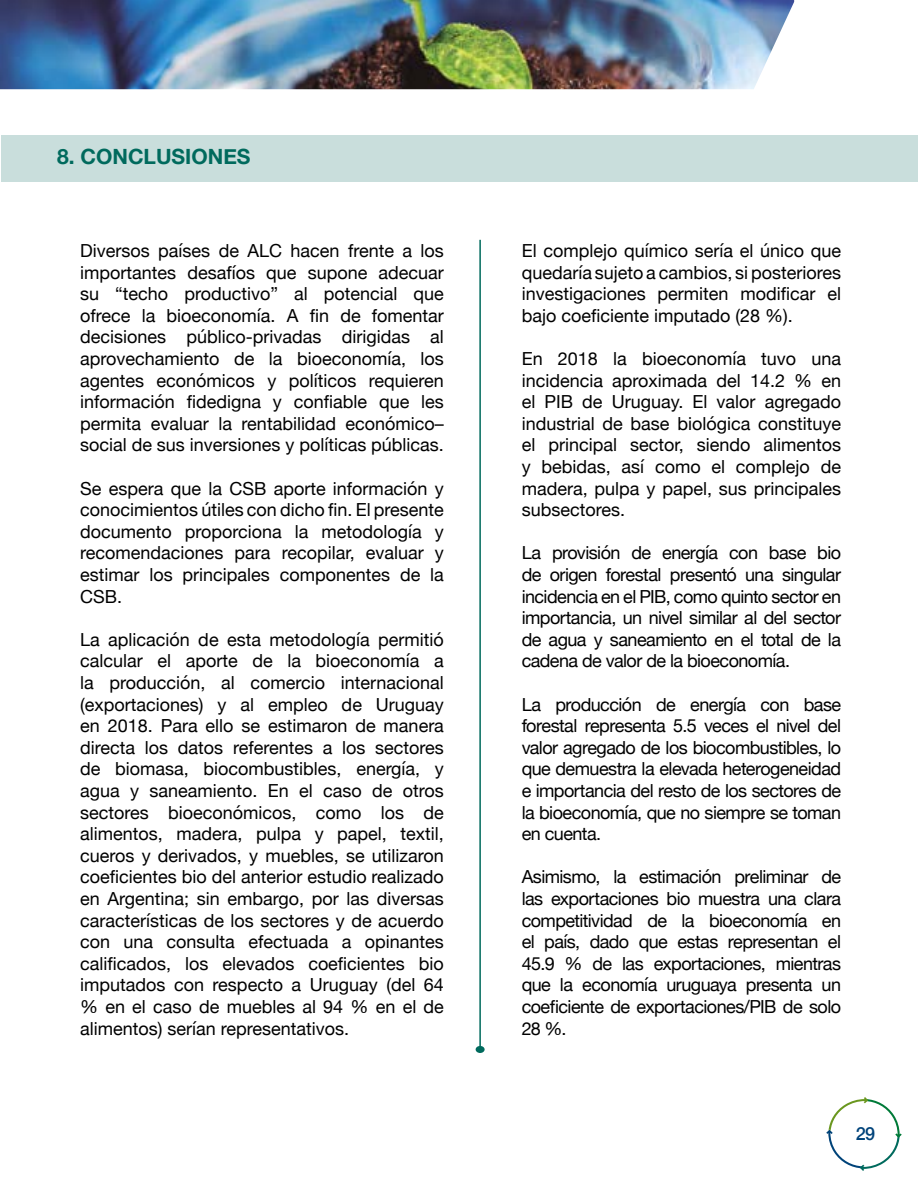
<style>
.page{position:relative;width:918px;height:1188px;background:#fff}
.page>*{position:absolute;margin:0;border:0;box-sizing:border-box;transform-origin:0 0}
.t1{font:700 21px "Helvetica Neue";color:#006a5d}
.t2{font:18px/21.6px "Helvetica Neue";color:#000;text-align:justify}
.t3{font:500 18px "Helvetica Neue";color:#00437a}
</style>
<div class="page">
<img style="left:0;top:0;width:794px;height:89px">
<svg style="left:826px;top:1097px;width:76px;height:74px"></svg>
<div style="left:2px;top:135px;width:916px;height:46px;background:#c9dedc"></div>
<hr style="left:479px;top:240px;width:2px;height:807px;background:#006a5d">
<div style="left:476px;top:1046px;width:9px;height:7px;background:#006a5d;border-radius:50%"></div>
<p class="t1" style="left:57px;top:140px;width:195px">8. CONCLUSIONES</p>
<p class="t2" style="left:80px;top:241px;width:365px">Diversos países de ALC hacen frente a los importantes desafíos que supone adecuar su “techo productivo” al potencial que ofrece la bioeconomía. A fin de fomentar decisiones público-privadas dirigidas al aprovechamiento de la bioeconomía, los agentes económicos y políticos requieren información fidedigna y confiable que les permita evaluar la rentabilidad económico– social de sus inversiones y políticas públicas.</p>
<p class="t2" style="left:80px;top:478px;width:365px">Se espera que la CSB aporte información y conocimientos útiles con dicho fin. El presente documento proporciona la metodología y recomendaciones para recopilar, evaluar y estimar los principales componentes de la CSB.</p>
<p class="t2" style="left:80px;top:630px;width:365px">La aplicación de esta metodología permitió calcular el aporte de la bioeconomía a la producción, al comercio internacional (exportaciones) y al empleo de Uruguay en 2018. Para ello se estimaron de manera directa los datos referentes a los sectores de biomasa, biocombustibles, energía, y agua y saneamiento. En el caso de otros sectores bioeconómicos, como los de alimentos, madera, pulpa y papel, textil, cueros y derivados, y muebles, se utilizaron coeficientes bio del anterior estudio realizado en Argentina; sin embargo, por las diversas características de los sectores y de acuerdo con una consulta efectuada a opinantes calificados, los elevados coeficientes bio imputados con respecto a Uruguay (del 64 % en el caso de muebles al 94 % en el de alimentos) serían representativos.</p>
<p class="t2" style="left:522px;top:241px;width:321px">El complejo químico sería el único que quedaría sujeto a cambios, si posteriores investigaciones permiten modificar el bajo coeficiente imputado (28 %).</p>
<p class="t2" style="left:522px;top:349px;width:321px">En 2018 la bioeconomía tuvo una incidencia aproximada del 14.2 % en el PIB de Uruguay. El valor agregado industrial de base biológica constituye el principal sector, siendo alimentos y bebidas, así como el complejo de madera, pulpa y papel, sus principales subsectores.</p>
<p class="t2" style="left:522px;top:543px;width:321px">La provisión de energía con base bio de origen forestal presentó una singular incidencia en el PIB, como quinto sector en importancia, un nivel similar al del sector de agua y saneamiento en el total de la cadena de valor de la bioeconomía.</p>
<p class="t2" style="left:522px;top:694px;width:321px">La producción de energía con base forestal representa 5.5 veces el nivel del valor agregado de los biocombustibles, lo que demuestra la elevada heterogeneidad e importancia del resto de los sectores de la bioeconomía, que no siempre se toman en cuenta.</p>
<p class="t2" style="left:522px;top:867px;width:321px">Asimismo, la estimación preliminar de las exportaciones bio muestra una clara competitividad de la bioeconomía en el país, dado que estas representan el 45.9 % de las exportaciones, mientras que la economía uruguaya presenta un coeficiente de exportaciones/PIB de solo 28 %.</p>
<p class="t3" style="left:856px;top:1119px;width:21px">29</p>
</div>
